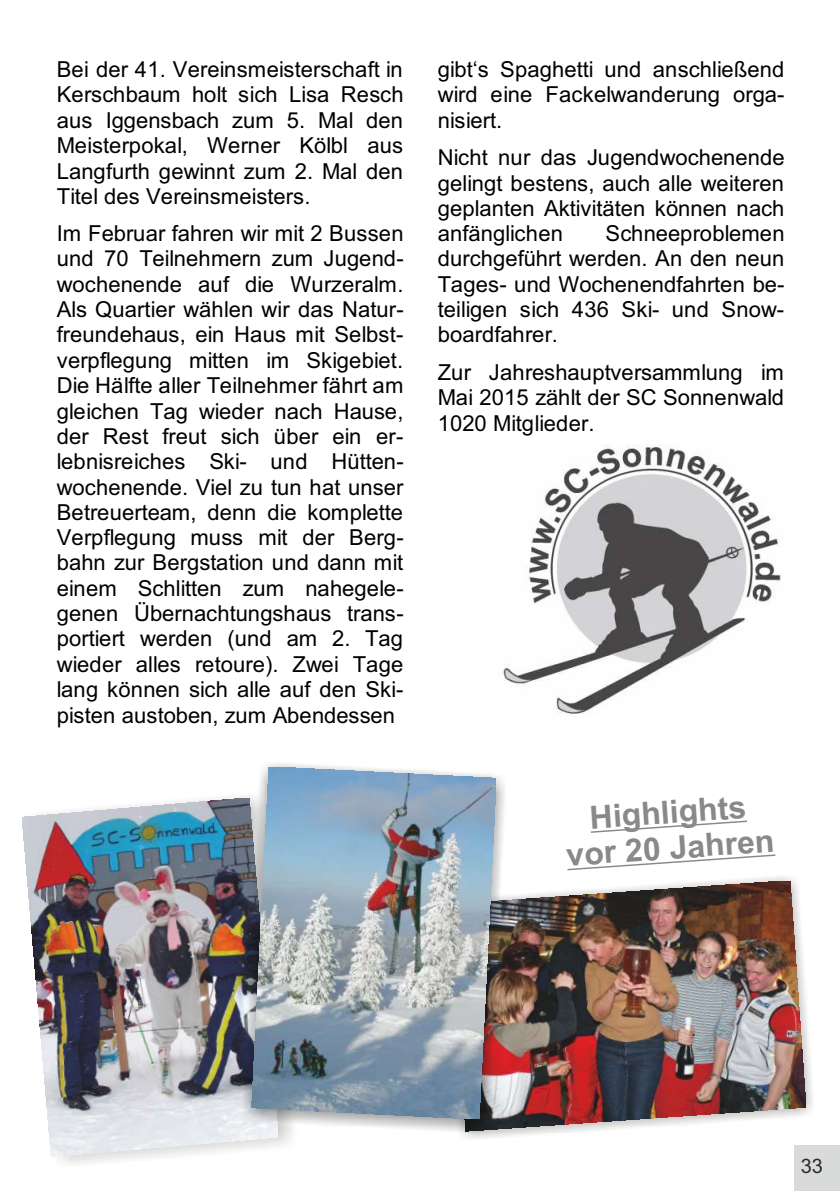
<style>
.page{position:relative;width:840px;height:1191px;background:#fff}
.page>*{position:absolute;margin:0;border:0;box-sizing:border-box;transform-origin:0 0}
.t1{font:700 32px/35.8px "Arial";color:#898989;text-align:center}
.t2{font:22px/25.4px "Arial";letter-spacing:.005em;color:#000;text-align:justify}
.t3{font:20px "Arial";color:#2b2a29}
</style>
<div class="page">
<img style="left:462px;top:876px;width:351px;height:263px">
<img style="left:506px;top:881px;width:299px;height:250px">
<img style="left:23px;top:798px;width:255px;height:358px">
<img style="left:242px;top:763px;width:264px;height:370px">
<img style="left:251px;top:767px;width:245px;height:351px">
<img style="left:501px;top:444px;width:280px;height:270px">
<div style="left:794px;top:1145px;width:45px;height:46px;background:#d9dada"></div>
<svg style="left:590px;top:820px;width:157px;height:13px"></svg>
<svg style="left:567px;top:854px;width:208px;height:16px"></svg>
<p class="t2" style="left:57px;top:59px;width:348px">Bei der 41. Vereinsmeisterschaft in Kerschbaum holt sich Lisa Resch aus Iggensbach zum 5. Mal den Meisterpokal, Werner Kölbl aus Langfurth gewinnt zum 2. Mal den Titel des Vereinsmeisters.</p>
<p class="t2" style="left:57px;top:223px;width:348px">Im Februar fahren wir mit 2 Bussen und 70 Teilnehmern zum Jugend&shy;wochenende auf die Wurzeralm.<br>Als Quartier wählen wir das Natur&shy;freundehaus, ein Haus mit Selbst&shy;verpflegung mitten im Skigebiet.<br>Die Hälfte aller Teilnehmer fährt am gleichen Tag wieder nach Hause, der Rest freut sich über ein er&shy;lebnisreiches Ski- und Hütten&shy;wochenende. Viel zu tun hat unser Betreuerteam, denn die komplette Verpflegung muss mit der Berg&shy;bahn zur Bergstation und dann mit einem Schlitten zum nahegele&shy;genen Übernachtungshaus trans&shy;portiert werden (und am 2. Tag wieder alles retoure). Zwei Tage lang können sich alle auf den Ski&shy;pisten austoben, zum Abendessen</p>
<p class="t2" style="left:437px;top:59px;width:348px">gibt‘s Spaghetti und anschließend wird eine Fackelwanderung orga&shy;nisiert.</p>
<p class="t2" style="left:437px;top:146px;width:348px">Nicht nur das Jugendwochenende gelingt bestens, auch alle weiteren geplanten Aktivitäten können nach anfänglichen</p>
<p class="t2" style="left:437px;top:223px;width:348px;text-indent:168px">Schneeproblemen durchgeführt werden. An den neun Tages- und Wochenendfahrten be&shy;teiligen sich 436 Ski- und Snow&shy;boardfahrer.</p>
<p class="t2" style="left:437px;top:361px;width:348px">Zur Jahreshauptversammlung im Mai 2015 zählt der SC Sonnenwald 1020 Mitglieder.</p>
<h1 class="t1" style="left:562px;top:804px;width:210px;rotate:-4deg">Highlights vor 20 Jahren</h1>
<p class="t3" style="left:800px;top:1158px;width:24px">33</p>
</div>
